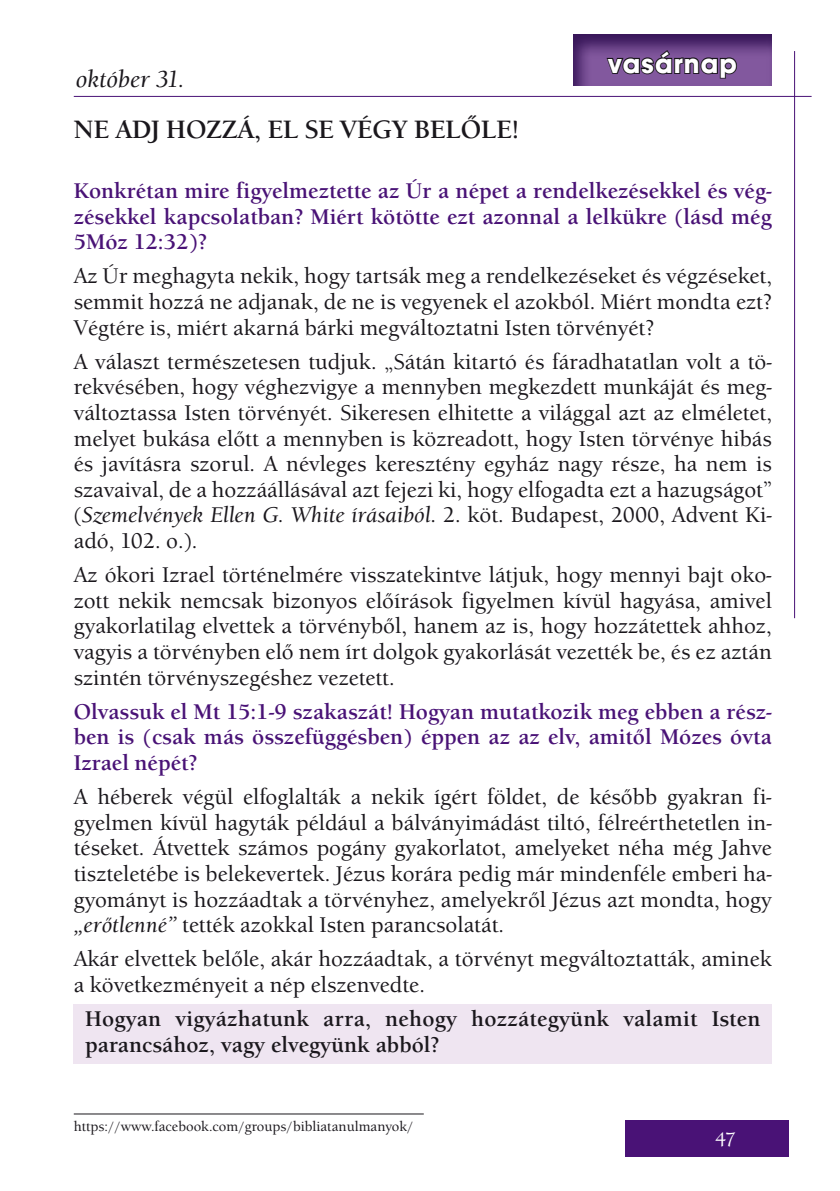
<style>
.page{position:relative;width:840px;height:1191px;background:#fff}
.page>*{position:absolute;margin:0;border:0;box-sizing:border-box;transform-origin:0 0}
.t1{font:700 28px "Avant Gar Got Itc TEE";letter-spacing:.04em;color:#fff}
.t2{font:700 26px "Berkeley Old Sty Itc TEE";color:#1a171c}
.t3{font:italic 500 24px "Berkeley Old Sty Itc TEE";color:#1a171c}
.t4{font:500 22px/25.6px "Berkeley Old Sty Itc TEE";color:#1a171c;text-align:justify}
.t5{font:700 22px/25.6px "Berkeley Old Sty Itc TEE";color:#491276;text-align:justify}
.t6{font:700 22px/25.6px "Berkeley Old Sty Itc TEE";letter-spacing:.01em;color:#1a171c}
.t7{font:500 20px "Berkeley Old Sty Itc TEE";color:#fff}
.t8{font:500 14px "Berkeley Old Sty Itc TEE";color:#1a171c}
.s1{font-style:italic}
</style>
<div class="page">
<div style="left:624px;top:1120px;width:164px;height:37px;background:#491276"></div>
<hr style="left:74px;top:96px;width:737px;height:1px;background:#491276">
<hr style="left:793px;top:51px;width:1px;height:567px;background:#491276">
<svg style="left:573px;top:34px;width:199px;height:52px;background:#633d81"></svg>
<svg style="left:604px;top:49px;width:134px;height:31px;background:#614275"></svg>
<div style="left:74px;top:1004px;width:697px;height:59px;background:#efe5f1"></div>
<hr style="left:74px;top:1113px;width:349px;height:1px;background:#1a171c">
<p class="t1" style="left:608px;top:46px;width:130px">vasárnap</p>
<p class="t3" style="left:76px;top:65px;width:110px">október 31.</p>
<p class="t2" style="left:74px;top:115px;width:447px">NE ADJ HOZZÁ, EL SE VÉGY BELŐLE!</p>
<p class="t5" style="left:74px;top:178px;width:699px">Konkrétan mire figyelmeztette az Úr a népet a rendelkezésekkel és vég&shy;zésekkel kapcsolatban? Miért kötötte ezt azonnal a lelkükre (lásd még 5Móz 12:32)?</p>
<p class="t4" style="left:74px;top:263px;width:699px">Az Úr meghagyta nekik, hogy tartsák meg a rendelkezéseket és végzéseket, semmit hozzá ne adjanak, de ne is vegyenek el azokból. Miért mondta ezt?<br>Végtére is, miért akarná bárki megváltoztatni Isten törvényét?</p>
<p class="t4" style="left:74px;top:349px;width:699px">A választ természetesen tudjuk. „Sátán kitartó és fáradhatatlan volt a tö&shy;rekvésében, hogy véghezvigye a mennyben megkezdett munkáját és meg&shy;változtassa Isten törvényét. Sikeresen elhitette a világgal azt az elméletet, melyet bukása előtt a mennyben is közreadott, hogy Isten törvénye hibás és javításra szorul. A névleges keresztény egyház nagy része, ha nem is szavaival, de a hozzáállásával azt fejezi ki, hogy elfogadta ezt a hazugságot” (<span class="s1">Szemelvények Ellen G. White írásaiból</span>. 2. köt. Budapest, 2000, Advent Ki&shy;adó, 102. o.).</p>
<p class="t4" style="left:74px;top:562px;width:699px">Az ókori Izrael történelmére visszatekintve látjuk, hogy mennyi bajt oko&shy;zott nekik nemcsak bizonyos előírások figyelmen kívül hagyása, amivel gyakorlatilag elvettek a törvényből, hanem az is, hogy hozzátettek ahhoz, vagyis a törvényben elő nem írt dolgok gyakorlását vezették be, és ez aztán szintén törvényszegéshez vezetett.</p>
<p class="t5" style="left:74px;top:699px;width:699px">Olvassuk el Mt 15:1-9 szakaszát! Hogyan mutatkozik meg ebben a rész&shy;ben is (csak más összefüggésben) éppen az az elv, amitől Mózes óvta Izrael népét?</p>
<p class="t4" style="left:74px;top:784px;width:699px">A héberek végül elfoglalták a nekik ígért földet, de később gyakran fi&shy;gyelmen kívül hagyták például a bálványimádást tiltó, félreérthetetlen in&shy;téseket. Átvettek számos pogány gyakorlatot, amelyeket néha még Jahve tiszteletébe is belekevertek. Jézus korára pedig már mindenféle emberi ha&shy;gyományt is hozzáadtak a törvényhez, amelyekről Jézus azt mondta, hogy <span class="s1">„erőtlenné”</span> tették azokkal Isten parancsolatát.</p>
<p class="t4" style="left:74px;top:946px;width:699px">Akár elvettek belőle, akár hozzáadtak, a törvényt megváltoztatták, aminek a következményeit a nép elszenvedte.</p>
<p class="t6" style="left:85px;top:1006px;width:676px">Hogyan vigyázhatunk arra, nehogy hozzátegyünk valamit Isten parancsához, vagy elvegyünk abból?</p>
<p class="t8" style="left:74px;top:1118px;width:341px">https://www.facebook.com/groups/bibliatanulmanyok/</p>
<p class="t7" style="left:714px;top:1128px;width:22px">47</p>
</div>
